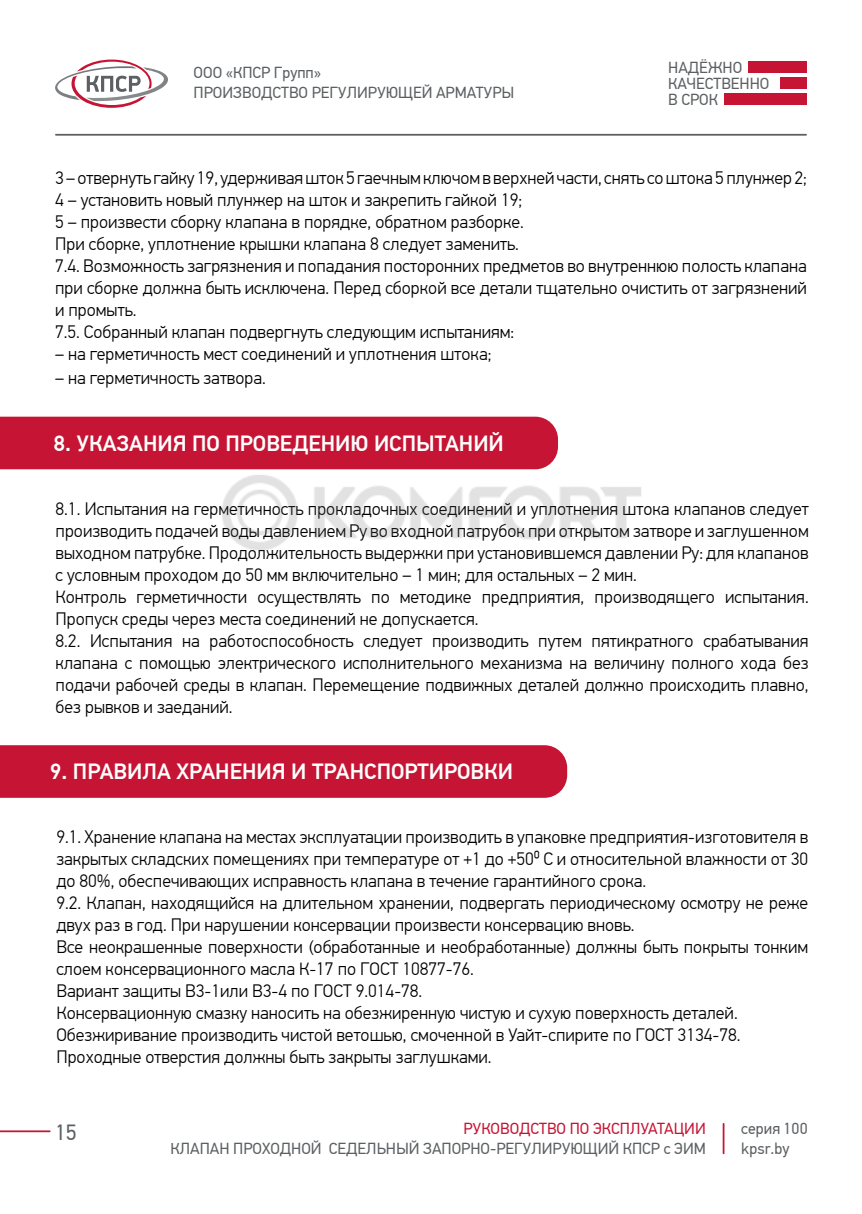
<style>
.page{position:relative;width:862px;height:1214px;background:#fff}
.page>*{position:absolute;margin:0;border:0;box-sizing:border-box;transform-origin:0 0}
.t1{font:500 22px "PF Din Text Pro";color:#fff}
.t2{font:22px "PF Din Text Pro";color:#5c6062}
.t3{font:300 18px/22px "PF Din Text Pro";color:#000}
.t4{font:16px/20px "PF Din Text Pro";color:#5c6062}
.t5{font:16px "PF Din Text Pro";color:#c61534}
.t6{font:16px/16px "PF Din Text Pro";color:#5d6062}
</style>
<div class="page">
<div style="left:780px;top:78px;width:27px;height:11px;background:#c61534"></div>
<svg style="left:55px;top:60px;width:113px;height:48px"></svg>
<div style="left:748px;top:62px;width:59px;height:11px;background:#c61534"></div>
<div style="left:724px;top:94px;width:83px;height:11px;background:#c61534"></div>
<hr style="left:722px;top:1122px;width:2px;height:31px;background:#c61534">
<hr style="left:55px;top:134px;width:752px;height:2px;background:#5c6062">
<svg style="left:0;top:1130px;width:51px;height:1px"></svg>
<div style="left:0;top:416px;width:558px;height:53px;background:#c61534"></div>
<div style="left:0;top:745px;width:567px;height:52px;background:#c61534"></div>
<img style="left:215px;top:465px;width:426px;height:85px">
<p class="t4" style="left:194px;top:63px;width:322px">ООО «КПСР Групп»<br>ПРОИЗВОДСТВО РЕГУЛИРУЮЩЕЙ АРМАТУРЫ</p>
<p class="t6" style="left:668px;top:59px;width:103px">НАДЁЖНО<br>КАЧЕСТВЕННО<br>В СРОК</p>
<p class="t3" style="left:55px;top:167px;width:753px">3 – отвернуть гайку 19, удерживая шток 5 гаечным ключом в верхней части, снять со штока 5 плунжер 2; 4 – установить новый плунжер на шток и закрепить гайкой 19;<br>5 – произвести сборку клапана в порядке, обратном разборке.<br>При сборке, уплотнение крышки клапана 8 следует заменить.<br>7.4. Возможность загрязнения и попадания посторонних предметов во внутреннюю полость клапана при сборке должна быть исключена. Перед сборкой все детали тщательно очистить от загрязнений и промыть.<br>7.5. Собранный клапан подвергнуть следующим испытаниям:</p>
<p class="t3" style="left:55px;top:343px;width:438px">– на герметичность мест соединений и уплотнения штока;</p>
<p class="t3" style="left:55px;top:367px;width:212px">– на герметичность затвора.</p>
<p class="t1" style="left:54px;top:430px;width:452px">8. УКАЗАНИЯ ПО ПРОВЕДЕНИЮ ИСПЫТАНИЙ</p>
<p class="t3" style="left:56px;top:497px;width:754px">8.1. Испытания на герметичность прокладочных соединений и уплотнения штока клапанов следует производить подачей воды давлением Ру во входной патрубок при открытом затворе и заглушенном выходном патрубке. Продолжительность выдержки при установившемся давлении Ру: для клапанов с условным проходом до 50 мм включительно – 1 мин; для остальных – 2 мин.<br>Контроль герметичности осуществлять по методике предприятия, производящего испытания.<br>Пропуск среды через места соединений не допускается.<br>8.2. Испытания на работоспособность следует производить путем пятикратного срабатывания клапана с помощью электрического исполнительного механизма на величину полного хода без подачи рабочей среды в клапан. Перемещение подвижных деталей должно происходить плавно, без рывков и заеданий.</p>
<p class="t1" style="left:50px;top:758px;width:464px">9. ПРАВИЛА ХРАНЕНИЯ И ТРАНСПОРТИРОВКИ</p>
<p class="t3" style="left:56px;top:826px;width:753px">9.1. Хранение клапана на местах эксплуатации производить в упаковке предприятия-изготовителя в закрытых складских помещениях при температуре от +1 до +50⁰ С и относительной влажности от 30 до 80%, обеспечивающих исправность клапана в течение гарантийного срока.<br>9.2. Клапан, находящийся на длительном хранении, подвергать периодическому осмотру не реже двух раз в год. При нарушении консервации произвести консервацию вновь.<br>Все неокрашенные поверхности (обработанные и необработанные) должны быть покрыты тонким слоем консервационного масла К-17 по ГОСТ 10877-76.<br>Вариант защиты В3-1или В3-4 по ГОСТ 9.014-78.<br>Консервационную смазку наносить на обезжиренную чистую и сухую поверхность деталей.<br>Обезжиривание производить чистой ветошью, смоченной в Уайт-спирите по ГОСТ 3134-78.<br>Проходные отверстия должны быть закрыты заглушками.</p>
<p class="t2" style="left:55px;top:1118px;width:23px">15</p>
<p class="t5" style="left:463px;top:1118px;width:244px">РУКОВОДСТВО ПО ЭКСПЛУАТАЦИИ</p>
<p class="t4" style="left:170px;top:1138px;width:537px">КЛАПАН ПРОХОДНОЙ СЕДЕЛЬНЫЙ ЗАПОРНО-РЕГУЛИРУЮЩИЙ КПСР с ЭИМ</p>
<p class="t4" style="left:741px;top:1118px;width:68px">серия 100 kpsr.by</p>
</div>
